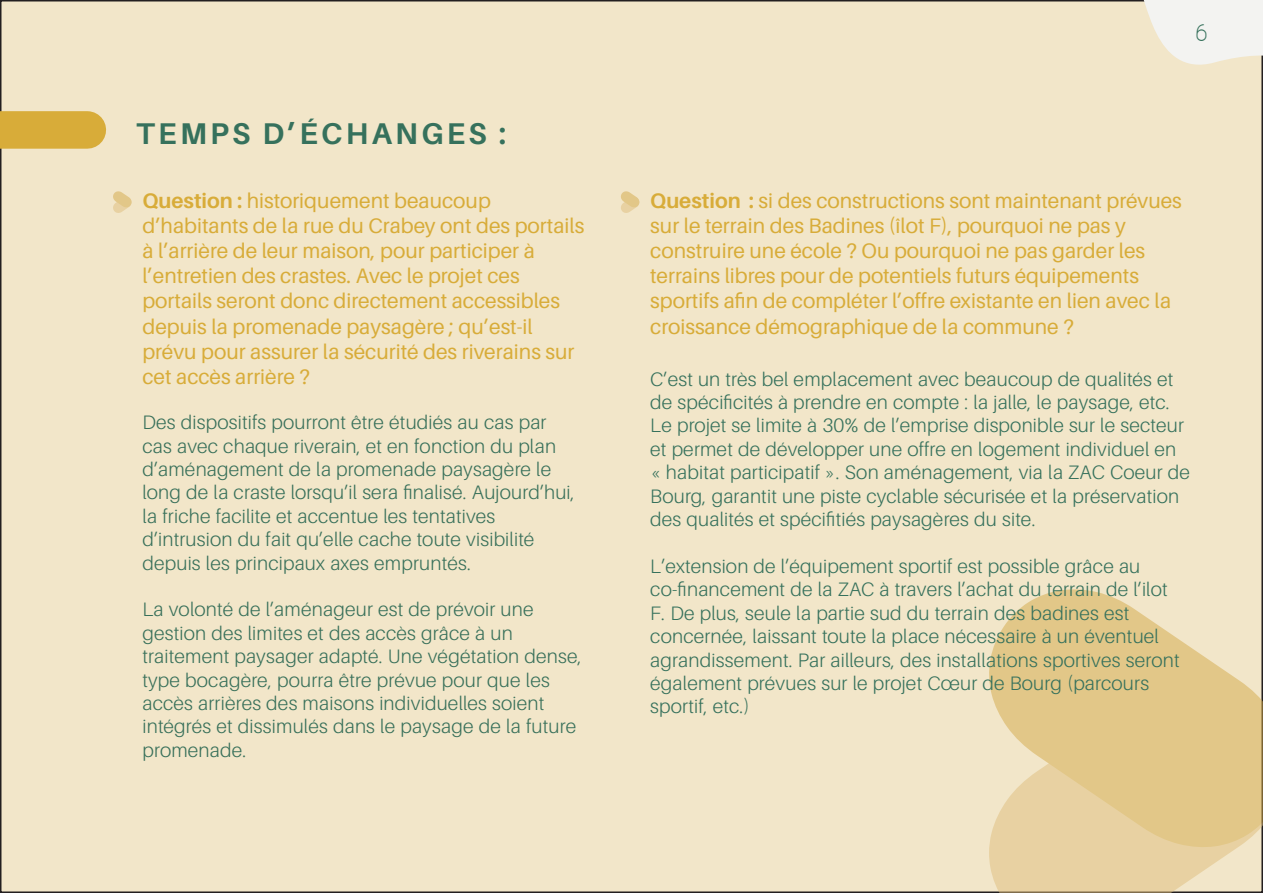
<style>
.page{position:relative;width:1263px;height:893px;background:#fff}
.page>*{position:absolute;margin:0;border:0;box-sizing:border-box;transform-origin:0 0}
.t1{font:700 30px "Aileron";letter-spacing:.11em;color:#36715c}
.t2{font:24px "Capsuula";color:#36715c}
.t3{font:21px/25.2px "Aileron";color:#d8ac39}
.t4{font:300 19.5px/23.4px "Aileron";letter-spacing:.01em;color:#36715c}
.t5{font:300 19.5px/23.4px "Aileron";letter-spacing:.01em;color:#38705a}
.s1{font-weight:700}
</style>
<div class="page">
<div style="left:1px;top:1px;width:1261px;height:891px;background:#f2e6c9"></div>
<svg style="left:1138px;top:0;width:125px;height:79px"></svg>
<svg style="left:989px;top:848px;width:274px;height:45px;fill:#e8d1a2"></svg>
<svg style="left:989px;top:589px;width:274px;height:259px;fill:#e2c788"></svg>
<svg style="left:113px;top:191px;width:19px;height:22px"></svg>
<div style="left:0;top:111px;width:87px;height:38px;background:#d8ac39"></div>
<svg style="left:621px;top:191px;width:18px;height:22px"></svg>
<p class="t1" style="left:136px;top:117px;width:372px">TEMPS D’ÉCHANGES :</p>
<p class="t3" style="left:142px;top:188px;width:443px"><span class="s1">Question :</span> historiquement beaucoup d’habitants de la rue du Crabey ont des portails à l’arrière de leur maison, pour participer à l’entretien des crastes. Avec le projet ces portails seront donc directement accessibles depuis la promenade paysagère ; qu’est-il prévu pour assurer la sécurité des riverains sur cet accès arrière ?</p>
<p class="t5" style="left:142px;top:411px;width:434px">Des dispositifs pourront être étudiés au cas par cas avec chaque riverain, et en fonction du plan d’aménagement de la promenade paysagère le long de la craste lorsqu’il sera finalisé. Aujourd’hui, la friche facilite et accentue les tentatives d’intrusion du fait qu’elle cache toute visibilité depuis les principaux axes empruntés.</p>
<p class="t5" style="left:142px;top:598px;width:441px">La volonté de l’aménageur est de prévoir une gestion des limites et des accès grâce à un traitement paysager adapté. Une végétation dense, type bocagère, pourra être prévue pour que les accès arrières des maisons individuelles soient intégrés et dissimulés dans le paysage de la future promenade.</p>
<p class="t2" style="left:1195px;top:19px;width:14px">6</p>
<p class="t3" style="left:650px;top:188px;width:533px"><span class="s1">Question :</span> si des constructions sont maintenant prévues sur le terrain des Badines (îlot F), pourquoi ne pas y construire une école ? Ou pourquoi ne pas garder les terrains libres pour de potentiels futurs équipements sportifs afin de compléter l’offre existante en lien avec la croissance démographique de la commune ?</p>
<p class="t4" style="left:650px;top:367px;width:541px">C’est un très bel emplacement avec beaucoup de qualités et de spécificités à prendre en compte : la jalle, le paysage, etc.<br>Le projet se limite à 30% de l’emprise disponible sur le secteur et permet de développer une offre en logement individuel en « habitat participatif ». Son aménagement, via la ZAC Coeur de Bourg, garantit une piste cyclable sécurisée et la préservation des qualités et spécifitiés paysagères du site.</p>
<p class="t4" style="left:650px;top:555px;width:531px">L’extension de l’équipement sportif est possible grâce au co-financement de la ZAC à travers l’achat du terrain de l’ilot F. De plus, seule la partie sud du terrain des badines est concernée, laissant toute la place nécessaire à un éventuel agrandissement. Par ailleurs, des installations sportives seront également prévues sur le projet Cœur de Bourg (parcours sportif, etc.)</p>
</div>
